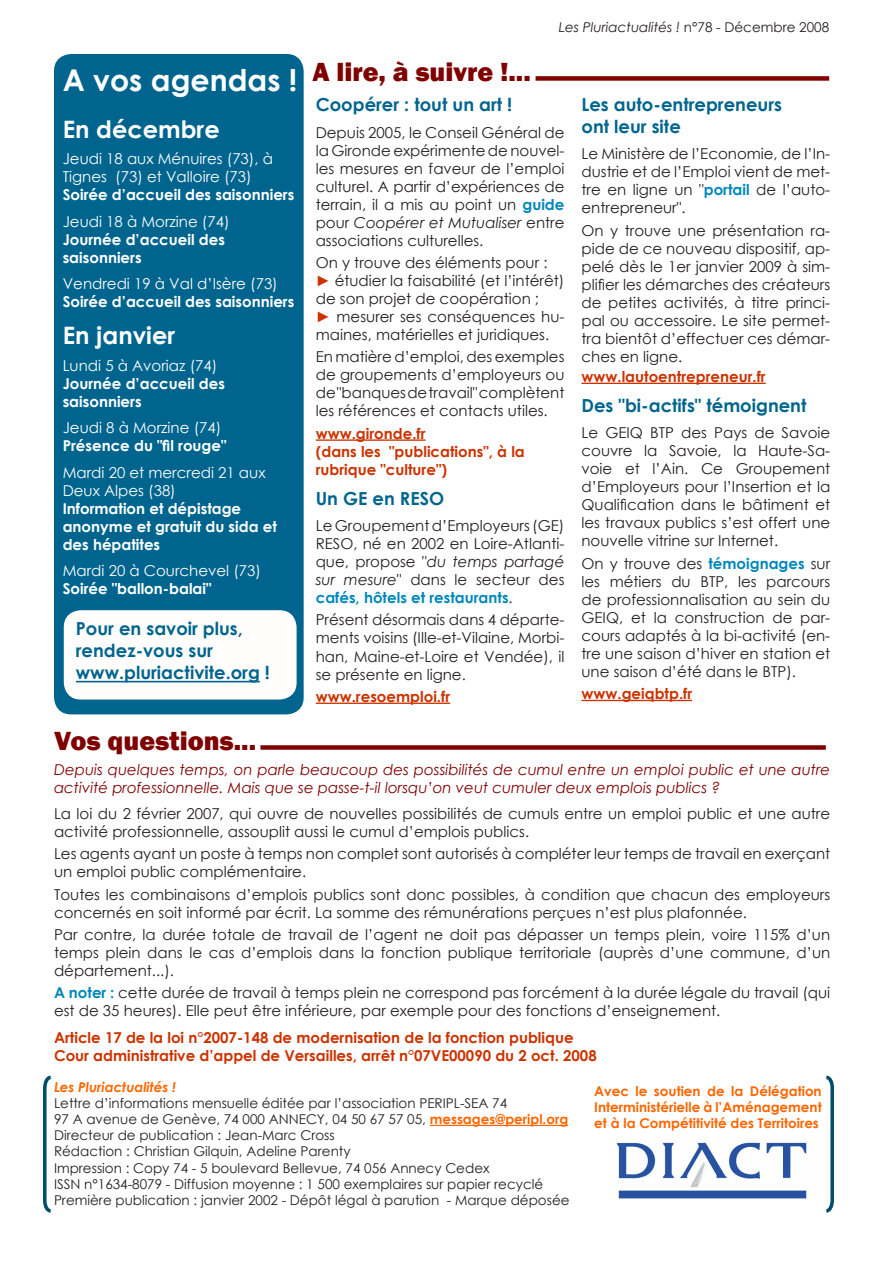
<style>
.page{position:relative;width:893px;height:1263px;background:#fff}
.page>*{position:absolute;margin:0;border:0;box-sizing:border-box;transform-origin:0 0}
.t1{font:700 30px "Century Gothic";color:#fff}
.t2{font:800 27px "Franklin Gothic";color:#800000}
.t3{font:700 24px "Century Gothic";color:#fff}
.Titre_bleu{font:700 18px/21.6px "Century Gothic";color:#00658e}
.t4{font:15px/18px "Century Gothic";color:#231f20;text-align:justify}
.t5{font:700 15px/18px "Century Gothic";color:#fff}
.Source_rouge_clair{font:700 15px "Century Gothic";color:#c30}
.t6{font:15px/18px "Century Gothic";color:#fff}
.Entête_d_article{font:italic 15px/18px "Century Gothic";color:#800000}
.Titre_bleu-2{font:700 15px/18px "Century Gothic";color:#c30}
.t7{font:13.5px "Century Gothic";color:#231f20}
.t8{font:700 13.5px/16.2px "Century Gothic";color:#f60;text-align:justify}
.t9{font:italic 13.5px "Century Gothic";color:#231f20}
.t10{font:italic 700 13.5px "Century Gothic";color:#f60}
.s1{font-style:normal}
.s2{font-weight:700;color:#0087bc}
.s3{font-style:italic}
.s4{color:#c30}
.s5{font-weight:700;color:#f60}
</style>
<div class="page">
<hr style="left:430px;top:1125px;width:138px;height:1px;background:#f60">
<img style="left:616px;top:1142px;width:191px;height:57px">
<svg style="left:43px;top:1075px;width:8px;height:138px"></svg>
<svg style="left:826px;top:1075px;width:8px;height:138px"></svg>
<div style="left:536px;top:76px;width:293px;height:5px;background:#800000"></div>
<div style="left:54px;top:54px;width:250px;height:660px;background:#00658e;border-radius:17px"></div>
<div style="left:260px;top:745px;width:566px;height:5px;background:#800000"></div>
<div style="left:64px;top:610px;width:233px;height:89px;background:#fffefc;border-radius:17px"></div>
<hr style="left:316px;top:439px;width:109px;height:2px;background:#c30">
<hr style="left:316px;top:702px;width:134px;height:2px;background:#c30">
<hr style="left:581px;top:383px;width:185px;height:1px;background:#c30">
<hr style="left:581px;top:700px;width:111px;height:1px;background:#c30">
<hr style="left:76px;top:681px;width:184px;height:1px;background:#00658e">
<p class="t1" style="left:63px;top:57px;width:236px">A vos agendas !</p>
<p class="t3" style="left:63px;top:111px;width:158px">En décembre</p>
<p class="t6" style="left:63px;top:149px;width:212px">Jeudi 18 aux Ménuires (73), à<br>Tignes (73) et Valloire (73)</p>
<p class="t5" style="left:63px;top:185px;width:233px">Soirée d’accueil des saisonniers</p>
<p class="t6" style="left:63px;top:212px;width:168px">Jeudi 18 à Morzine (74)</p>
<p class="t5" style="left:63px;top:229px;width:164px">Journée d’accueil des saisonniers</p>
<p class="t6" style="left:63px;top:274px;width:217px">Vendredi 19 à Val d’Isère (73)</p>
<p class="t5" style="left:63px;top:292px;width:233px">Soirée d’accueil des saisonniers</p>
<p class="t3" style="left:63px;top:317px;width:114px">En janvier</p>
<p class="t6" style="left:63px;top:356px;width:156px">Lundi 5 à Avoriaz (74)</p>
<p class="t5" style="left:63px;top:374px;width:164px">Journée d’accueil des saisonniers</p>
<p class="t6" style="left:63px;top:419px;width:160px">Jeudi 8 à Morzine (74)</p>
<p class="t5" style="left:63px;top:436px;width:165px">Présence du "fil rouge"</p>
<p class="t6" style="left:63px;top:463px;width:204px">Mardi 20 et mercredi 21 aux<br>Deux Alpes (38)</p>
<p class="t5" style="left:63px;top:499px;width:216px">Information et dépistage anonyme et gratuit du sida et des hépatites</p>
<p class="t6" style="left:63px;top:562px;width:200px">Mardi 20 à Courchevel (73)</p>
<p class="t5" style="left:63px;top:579px;width:150px">Soirée "ballon-balai"</p>
<p class="Titre_bleu" style="left:76px;top:617px;width:169px">Pour en savoir plus, rendez-vous sur</p>
<p class="Titre_bleu" style="left:76px;top:660px;width:196px">www.pluriactivite.org !</p>
<p class="t2" style="left:54px;top:724px;width:204px">Vos questions...</p>
<p class="t2" style="left:313px;top:54px;width:220px">A lire, à suivre !...</p>
<p class="t9" style="left:559px;top:18px;width:272px">Les Pluriactualités ! <span class="s1">n°78 - Décembre 2008</span></p>
<p class="Titre_bleu" style="left:316px;top:93px;width:198px">Coopérer : tout un art !</p>
<p class="t4" style="left:316px;top:123px;width:250px">Depuis 2005, le Conseil Général de la Gironde expérimente de nouvel&shy;les mesures en faveur de l’emploi culturel. A partir d’expériences de terrain, il a mis au point un <span class="s2">guide </span>pour <span class="s3">Coopérer et Mutualiser</span> entre associations culturelles.</p>
<p class="t4" style="left:316px;top:253px;width:233px">On y trouve des éléments pour :</p>
<p class="t4" style="left:316px;top:271px;width:250px"><span class="s4">►</span> étudier la faisabilité (et l’intérêt) de son projet de coopération ;</p>
<p class="t4" style="left:316px;top:307px;width:250px"><span class="s4">►</span> mesurer ses conséquences hu&shy;maines, matérielles et juridiques.</p>
<p class="t4" style="left:316px;top:348px;width:250px">En matière d’emploi, des exemples de groupements d’employeurs ou de "banques de travail" complètent les références et contacts utiles.</p>
<p class="Source_rouge_clair" style="left:316px;top:422px;width:111px">www.gironde.fr</p>
<p class="Titre_bleu-2" style="left:316px;top:441px;width:211px">(dans les "publications", à la rubrique "culture")</p>
<p class="Titre_bleu" style="left:316px;top:487px;width:130px">Un GE en RESO</p>
<p class="t4" style="left:316px;top:517px;width:250px">Le Groupement d’Employeurs (GE)<br>RESO, né en 2002 en Loire-Atlanti&shy;que, propose "<span class="s3">du temps partagé sur mesure</span>" dans le secteur des <span class="s2">cafés, hôtels et restaurants</span>.</p>
<p class="t4" style="left:316px;top:611px;width:250px">Présent désormais dans 4 départe&shy;ments voisins (Ille-et-Vilaine, Morbi&shy;han, Maine-et-Loire et Vendée), il se présente en ligne.</p>
<p class="Source_rouge_clair" style="left:316px;top:685px;width:136px">www.resoemploi.fr</p>
<p class="Titre_bleu" style="left:581px;top:93px;width:202px">Les auto-entrepreneurs</p>
<p class="Titre_bleu" style="left:581px;top:115px;width:101px">ont leur site</p>
<p class="t4" style="left:581px;top:145px;width:250px">Le Ministère de l’Economie, de l’In&shy;dustrie et de l’Emploi vient de met&shy;tre en ligne un "<span class="s2">portail</span> de l’auto&shy;entrepreneur".</p>
<p class="t4" style="left:581px;top:221px;width:250px">On y trouve une présentation ra&shy;pide de ce nouveau dispositif, ap&shy;pelé dès le 1er janvier 2009 à sim&shy;plifier les démarches des créateurs de petites activités, à titre princi&shy;pal ou accessoire. Le site permet&shy;tra bientôt d’effectuer ces démar&shy;ches en ligne.</p>
<p class="Source_rouge_clair" style="left:581px;top:365px;width:186px">www.lautoentrepreneur.fr</p>
<p class="Titre_bleu" style="left:581px;top:394px;width:227px">Des "bi-actifs" témoignent</p>
<p class="t4" style="left:581px;top:424px;width:250px">Le GEIQ BTP des Pays de Savoie couvre la Savoie, la Haute-Sa&shy;voie et l’Ain. Ce Groupement d’Employeurs pour l’Insertion et la Qualification dans le bâtiment et les travaux publics s’est offert une nouvelle vitrine sur Internet.</p>
<p class="t4" style="left:581px;top:554px;width:250px">On y trouve des <span class="s2">témoignages</span> sur les métiers du BTP, les parcours de professionnalisation au sein du GEIQ, et la construction de par&shy;cours adaptés à la bi-activité (en&shy;tre une saison d’hiver en station et une saison d’été dans le BTP).</p>
<p class="Source_rouge_clair" style="left:581px;top:682px;width:112px">www.geiqbtp.fr</p>
<p class="Entête_d_article" style="left:54px;top:760px;width:778px">Depuis quelques temps, on parle beaucoup des possibilités de cumul entre un emploi public et une autre activité professionnelle. Mais que se passe-t-il lorsqu’on veut cumuler deux emplois publics ?</p>
<p class="t4" style="left:54px;top:804px;width:778px">La loi du 2 février 2007, qui ouvre de nouvelles possibilités de cumuls entre un emploi public et une autre activité professionnelle, assouplit aussi le cumul d’emplois publics.</p>
<p class="t4" style="left:54px;top:845px;width:778px">Les agents ayant un poste à temps non complet sont autorisés à compléter leur temps de travail en exerçant un emploi public complémentaire.</p>
<p class="t4" style="left:54px;top:885px;width:778px">Toutes les combinaisons d’emplois publics sont donc possibles, à condition que chacun des employeurs concernés en soit informé par écrit. La somme des rémunérations perçues n’est plus plafonnée.</p>
<p class="t4" style="left:54px;top:925px;width:778px">Par contre, la durée totale de travail de l’agent ne doit pas dépasser un temps plein, voire 115% d’un temps plein dans le cas d’emplois dans la fonction publique territoriale (auprès d’une commune, d’un département...).</p>
<p class="t4" style="left:54px;top:983px;width:778px"><span class="s2">A noter :</span> cette durée de travail à temps plein ne correspond pas forcément à la durée légale du travail (qui est de 35 heures). Elle peut être inférieure, par exemple pour des fonctions d’enseignement.</p>
<p class="Source_rouge_clair" style="left:54px;top:1026px;width:521px">Article 17 de la loi n°2007-148 de modernisation de la fonction publique</p>
<p class="Source_rouge_clair" style="left:54px;top:1044px;width:544px">Cour administrative d’appel de Versailles, arrêt n°07VE00090 du 2 oct. 2008</p>
<p class="t10" style="left:54px;top:1076px;width:124px">Les Pluriactualités !</p>
<p class="t7" style="left:54px;top:1093px;width:455px">Lettre d’informations mensuelle éditée par l’association PERIPL-SEA 74</p>
<p class="t7" style="left:54px;top:1109px;width:516px">97 A avenue de Genève, 74 000 ANNECY, 04 50 67 57 05, <span class="s5">messages@peripl.org</span></p>
<p class="t7" style="left:54px;top:1126px;width:282px">Directeur de publication : Jean-Marc Cross</p>
<p class="t7" style="left:54px;top:1142px;width:298px">Rédaction : Christian Gilquin, Adeline Parenty</p>
<p class="t7" style="left:54px;top:1158px;width:437px">Impression : Copy 74 - 5 boulevard Bellevue, 74 056 Annecy Cedex</p>
<p class="t7" style="left:54px;top:1174px;width:491px">ISSN n°1634-8079 - Diffusion moyenne : 1 500 exemplaires sur papier recyclé</p>
<p class="t7" style="left:54px;top:1190px;width:517px">Première publication : janvier 2002 - Dépôt légal à parution - Marque déposée</p>
<p class="t8" style="left:594px;top:1082px;width:229px">Avec le soutien de la Délégation Interministérielle à l’Aménagement et à la Compétitivité des Territoires</p>
</div>
